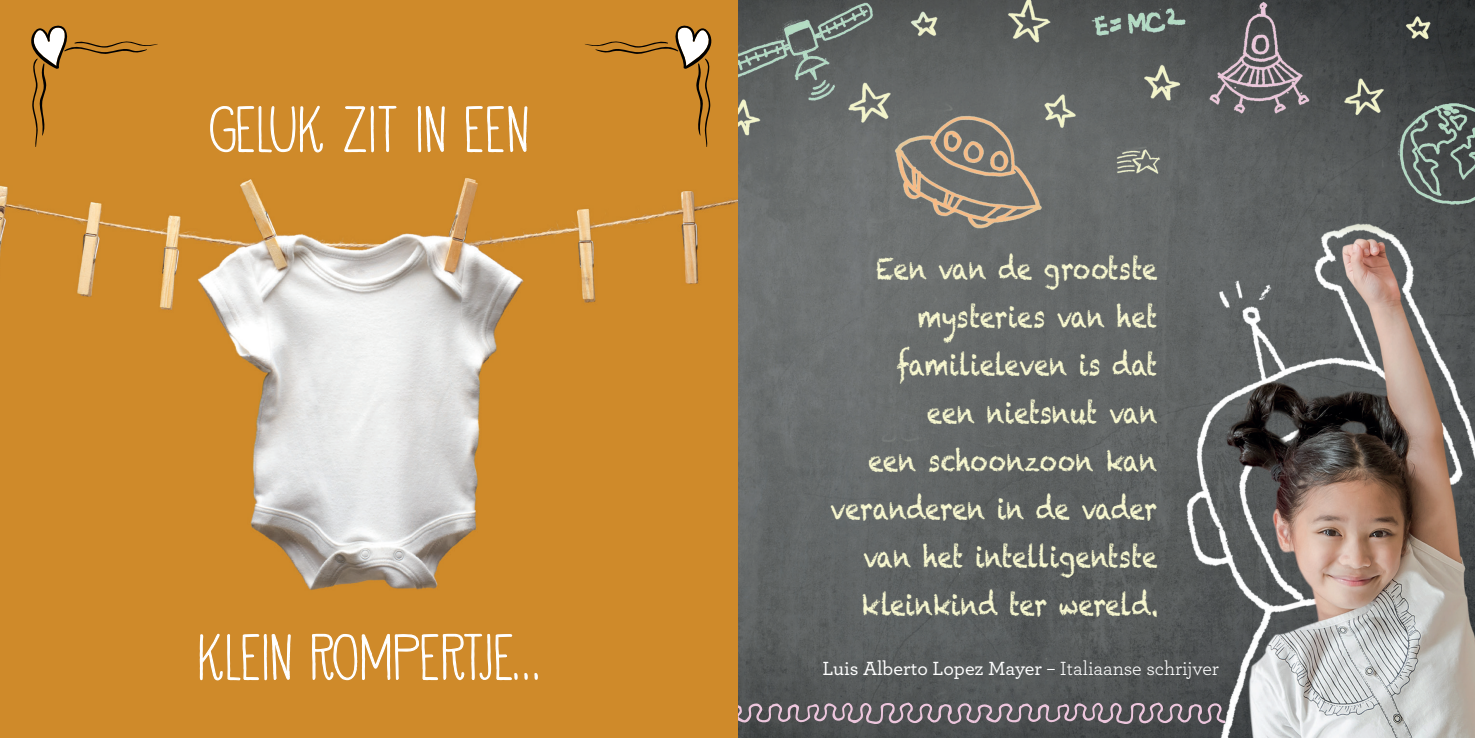
<style>
.page{position:relative;width:1475px;height:738px;background:#fff}
.page>*{position:absolute;margin:0;border:0;box-sizing:border-box;transform-origin:0 0}
.t1{font:56px "DK Vermilion";color:#fff}
.t2{font:30px/48px "Chalkduster";color:#f7f7cf;text-align:right;scale:.8 1}
.t3{font:500 20px "Archer";letter-spacing:-.005em;color:#fff}
.s1{font-weight:400}
</style>
<div class="page">
<img style="left:0;top:0;width:1474px;height:737px">
<svg style="left:724px;top:700px;width:500px;height:24px;background:#756c6f"></svg>
<svg style="left:209px;top:105px;width:114px;height:48px;background:#d8a154"></svg>
<svg style="left:343px;top:105px;width:54px;height:48px;background:#d79e4f"></svg>
<svg style="left:417px;top:105px;width:28px;height:48px"></svg>
<svg style="left:465px;top:105px;width:63px;height:48px;background:#d9a45a"></svg>
<svg style="left:199px;top:632px;width:92px;height:48px;background:#d9a45a"></svg>
<svg style="left:311px;top:559px;width:227px;height:149px;background:#cc9240"></svg>
<svg style="left:27px;top:24px;width:131px;height:123px;background:#c68731"></svg>
<svg style="left:584px;top:24px;width:131px;height:123px;background:#c68831"></svg>
<h1 class="t1" style="left:208px;top:97px;width:323px">GELUK ZIT IN EEN</h1>
<h1 class="t1" style="left:197px;top:624px;width:344px">KLEIN ROMPERTJE...</h1>
<p class="t2" style="left:830px;top:244px;width:411px">Een van de grootste mysteries van het familieleven is dat<br>een nietsnut van<br>een schoonzoon kan veranderen in de vader van het intelligentste kleinkind ter wereld.</p>
<p class="t3" style="left:822px;top:653px;width:398px">Luis Alberto Lopez Mayer <span class="s1">– Italiaanse schrijver</span></p>
</div>
